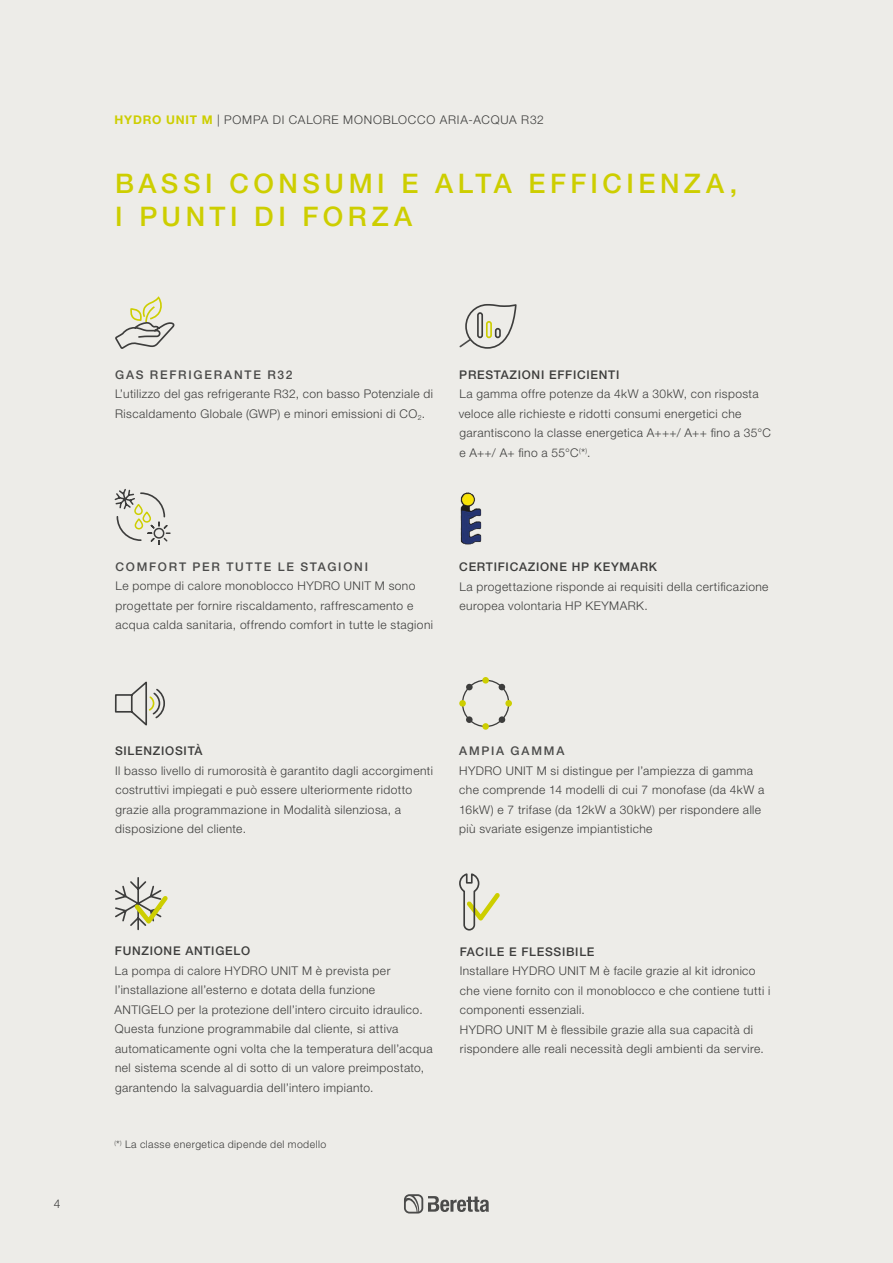
<style>
.page{position:relative;width:893px;height:1263px;background:#edece8}
.page>*{position:absolute;margin:0;border:0;box-sizing:border-box;transform-origin:0 0}
.t1{font:500 27px/33px "Helvetica Neue LT Std";letter-spacing:.165em;color:#cdce00}
.t2{font:300 12px/19.5px "Helvetica Neue LT Std";letter-spacing:.035em;color:#3d3d3c}
.t3{font:500 12px "Helvetica Neue LT Std";letter-spacing:.145em;color:#4b4b4a}
.t4{font:300 12px "Helvetica Neue LT Std";letter-spacing:.065em;color:#3d3d3c}
.t5{font:300 10.5px "Helvetica Neue LT Std";letter-spacing:.04em;color:#3d3d3c}
.s1{font-weight:700;color:#cdce00}
.s2{font-weight:500}
</style>
<div class="page">
<svg style="left:404px;top:1194px;width:85px;height:19px"></svg>
<svg style="left:115px;top:877px;width:53px;height:54px"></svg>
<svg style="left:459px;top:873px;width:41px;height:57px"></svg>
<svg style="left:114px;top:681px;width:51px;height:45px"></svg>
<img style="left:460px;top:492px;width:22px;height:53px">
<svg style="left:459px;top:304px;width:58px;height:45px"></svg>
<svg style="left:115px;top:296px;width:60px;height:53px"></svg>
<svg style="left:114px;top:489px;width:57px;height:56px"></svg>
<div style="left:143px;top:511px;width:8px;height:12px;border:2px solid #cdce00;border-radius:3px"></div>
<div style="left:134px;top:504px;width:9px;height:11px;border:2px solid #cdce00;border-radius:3px"></div>
<div style="left:462px;top:680px;width:47px;height:47px;border:1px solid #3d3d3c;border-radius:50%"></div>
<div style="left:482px;top:723px;width:7px;height:7px;background:#cdce00;border-radius:50%"></div>
<div style="left:482px;top:677px;width:7px;height:6px;background:#cdce00;border-radius:50%"></div>
<svg style="left:499px;top:684px;width:6px;height:6px"></svg>
<div style="left:466px;top:684px;width:7px;height:6px;background:#3d3d3c;border-radius:50%"></div>
<div style="left:459px;top:700px;width:7px;height:7px;background:#cdce00;border-radius:50%"></div>
<div style="left:505px;top:700px;width:7px;height:7px;background:#cdce00;border-radius:50%"></div>
<div style="left:466px;top:716px;width:7px;height:7px;background:#3d3d3c;border-radius:50%"></div>
<div style="left:499px;top:716px;width:6px;height:7px;background:#3d3d3c;border-radius:50%"></div>
<p class="t4" style="left:114px;top:112px;width:431px"><span class="s1">HYDRO UNIT M</span> | POMPA DI CALORE MONOBLOCCO ARIA-ACQUA R32</p>
<p class="t1" style="left:115px;top:167px;width:623px">BASSI CONSUMI E ALTA EFFICIENZA,<br>I PUNTI DI FORZA</p>
<p class="t2" style="left:54px;top:1194px;width:8px">4</p>
<p class="t3" style="left:115px;top:367px;width:179px">GAS REFRIGERANTE R32</p>
<p class="t2" style="left:115px;top:384px;width:319px">L’utilizzo del gas refrigerante R32, con basso Potenziale di<br>Riscaldamento Globale (GWP) e minori emissioni di CO<sub>2</sub>.</p>
<p class="t2" style="left:459px;top:364px;width:314px"><span class="s2">PRESTAZIONI EFFICIENTI<br></span>La gamma offre potenze da 4kW a 30kW, con risposta veloce alle richieste e ridotti consumi energetici che garantiscono la classe energetica A+++/ A++ fino a 35°C e A++/ A+ fino a 55°C<sup>(</sup>*<sup>)</sup>.</p>
<p class="t3" style="left:116px;top:559px;width:254px">COMFORT PER TUTTE LE STAGIONI</p>
<p class="t2" style="left:116px;top:576px;width:319px">Le pompe di calore monoblocco HYDRO UNIT M sono progettate per fornire riscaldamento, raffrescamento e acqua calda sanitaria, offrendo comfort in tutte le stagioni</p>
<p class="t2" style="left:459px;top:557px;width:311px"><span class="s2">CERTIFICAZIONE HP KEYMARK<br></span>La progettazione risponde ai requisiti della certificazione europea volontaria HP KEYMARK.</p>
<p class="t2" style="left:115px;top:741px;width:319px"><span class="s2">SILENZIOSITÀ<br></span>Il basso livello di rumorosità è garantito dagli accorgimenti costruttivi impiegati e può essere ulteriormente ridotto grazie alla programmazione in Modalità silenziosa, a disposizione del cliente.</p>
<p class="t3" style="left:459px;top:744px;width:107px">AMPIA GAMMA</p>
<p class="t2" style="left:459px;top:761px;width:307px">HYDRO UNIT M si distingue per l’ampiezza di gamma che comprende 14 modelli di cui 7 monofase (da 4kW a 16kW) e 7 trifase (da 12kW a 30kW) per rispondere alle più svariate esigenze impiantistiche</p>
<p class="t2" style="left:115px;top:941px;width:320px"><span class="s2">FUNZIONE ANTIGELO<br></span>La pompa di calore HYDRO UNIT M è prevista per l’installazione all’esterno e dotata della funzione ANTIGELO per la protezione dell’intero circuito idraulico.<br>Questa funzione programmabile dal cliente, si attiva automaticamente ogni volta che la temperatura dell’acqua nel sistema scende al di sotto di un valore preimpostato, garantendo la salvaguardia dell’intero impianto.</p>
<p class="t2" style="left:460px;top:941px;width:312px"><span class="s2">FACILE E FLESSIBILE<br></span>Installare HYDRO UNIT M è facile grazie al kit idronico che viene fornito con il monoblocco e che contiene tutti i componenti essenziali.</p>
<p class="t2" style="left:460px;top:1019px;width:306px">HYDRO UNIT M è flessibile grazie alla sua capacità di rispondere alle reali necessità degli ambienti da servire.</p>
<p class="t5" style="left:115px;top:1138px;width:213px"><sup>(</sup>*<sup>)</sup> La classe energetica dipende del modello</p>
</div>
